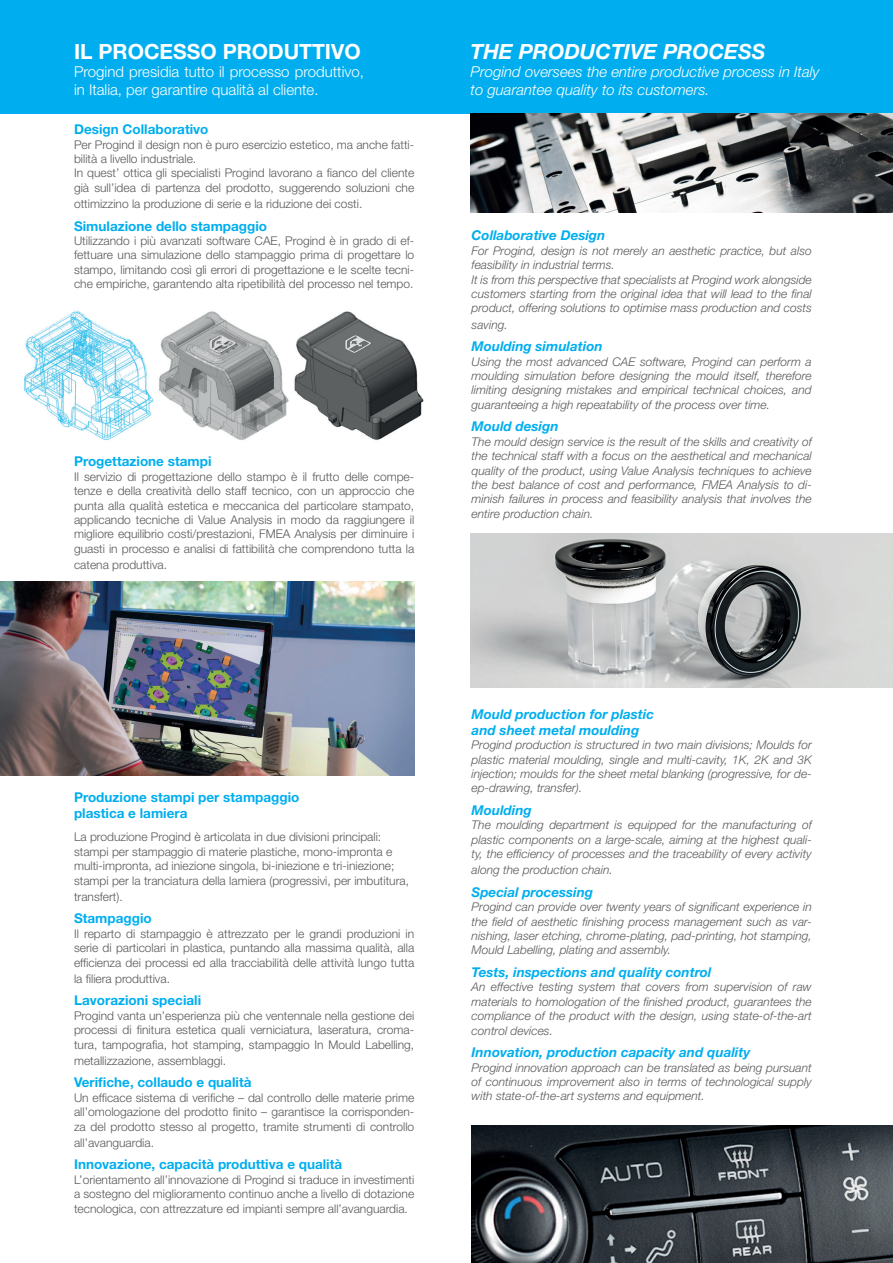
<style>
.page{position:relative;width:893px;height:1263px;background:#fff}
.page>*{position:absolute;margin:0;border:0;box-sizing:border-box;transform-origin:0 0}
.t1{font:700 21px "Helvetica Neue LT Std";color:#fff}
.t2{font:italic 700 21px "Helvetica Neue LT Std";color:#fff}
.t3{font:italic 300 15px/18px "Helvetica Neue LT Std";color:#fff}
.t4{font:300 15px/18px "Helvetica Neue LT Std";color:#fff}
.t5{font:700 13.5px/16.2px "Helvetica Neue LT Std";color:#00aeef}
.t6{font:italic 700 13.5px/16.2px "Helvetica Neue LT Std";color:#00aeef}
.t7{font:300 12px/14.4px "Helvetica Neue LT Std";color:#57585a;text-align:justify}
.t8{font:italic 300 12px/14.4px "Helvetica Neue LT Std";color:#57585a;text-align:justify}
</style>
<div class="page">
<div style="left:0;top:0;width:893px;height:113px;background:#00aeef"></div>
<img style="left:24px;top:311px;width:400px;height:129px">
<img style="left:471px;top:113px;width:422px;height:100px">
<img style="left:472px;top:1125px;width:421px;height:138px">
<img style="left:471px;top:534px;width:422px;height:153px">
<img style="left:0;top:582px;width:414px;height:193px">
<h1 class="t1" style="left:74px;top:39px;width:288px">IL PROCESSO PRODUTTIVO</h1>
<p class="t4" style="left:74px;top:63px;width:291px">Progind presidia tutto il processo produttivo, in Italia, per garantire qualità al cliente.</p>
<p class="t5" style="left:74px;top:121px;width:136px">Design Collaborativo</p>
<p class="t7" style="left:74px;top:137px;width:342px;text-align:left">Per Progind il design non è puro esercizio estetico, ma anche fatti&shy;bilità a livello industriale.<br>In quest’ ottica gli specialisti Progind lavorano a fianco del cliente già sull’idea di partenza del prodotto, suggerendo soluzioni che</p>
<p class="t7" style="left:74px;top:196px;width:290px">ottimizzino la produzione di serie e la riduzione dei costi.</p>
<p class="t5" style="left:74px;top:217px;width:195px">Simulazione dello stampaggio</p>
<p class="t7" style="left:74px;top:233px;width:342px">Utilizzando i più avanzati software CAE, Progind è in grado di ef&shy;fettuare una simulazione dello stampaggio prima di progettare lo stampo, limitando così gli errori di progettazione e le scelte tecni&shy;che empiriche, garantendo alta ripetibilità del processo nel tempo.</p>
<p class="t5" style="left:74px;top:453px;width:139px">Progettazione stampi</p>
<p class="t7" style="left:74px;top:469px;width:342px">Il servizio di progettazione dello stampo è il frutto delle compe&shy;tenze e della creatività dello staff tecnico, con un approccio che punta alla qualità estetica e meccanica del particolare stampato, applicando tecniche di Value Analysis in modo da raggiungere il migliore equilibrio costi/prestazioni, FMEA Analysis per diminuire i guasti in processo e analisi di fattibilità che comprendono tutta la</p>
<p class="t7" style="left:74px;top:557px;width:95px">catena produttiva.</p>
<p class="t5" style="left:74px;top:789px;width:227px">Produzione stampi per stampaggio plastica e lamiera</p>
<p class="t7" style="left:74px;top:830px;width:336px;text-align:left">La produzione Progind è articolata in due divisioni principali: stampi per stampaggio di materie plastiche, mono-impronta e multi-impronta, ad iniezione singola, bi-iniezione e tri-iniezione; stampi per la tranciatura della lamiera (progressivi, per imbutitura,</p>
<p class="t7" style="left:74px;top:889px;width:50px">transfert).</p>
<p class="t5" style="left:74px;top:910px;width:79px">Stampaggio</p>
<p class="t7" style="left:74px;top:926px;width:342px">Il reparto di stampaggio è attrezzato per le grandi produzioni in serie di particolari in plastica, puntando alla massima qualità, alla efficienza dei processi ed alla tracciabilità delle attività lungo tutta</p>
<p class="t7" style="left:74px;top:971px;width:98px">la filiera produttiva.</p>
<p class="t5" style="left:74px;top:992px;width:129px">Lavorazioni speciali</p>
<p class="t7" style="left:74px;top:1008px;width:342px">Progind vanta un’esperienza più che ventennale nella gestione dei processi di finitura estetica quali verniciatura, laseratura, croma&shy;tura, tampografia, hot stamping, stampaggio In Mould Labelling,</p>
<p class="t7" style="left:74px;top:1053px;width:154px">metallizzazione, assemblaggi.</p>
<p class="t5" style="left:74px;top:1074px;width:179px">Verifiche, collaudo e qualità</p>
<p class="t7" style="left:74px;top:1090px;width:342px">Un efficace sistema di verifiche – dal controllo delle materie prime all’omologazione del prodotto finito – garantisce la corrisponden&shy;za del prodotto stesso al progetto, tramite strumenti di controllo</p>
<p class="t7" style="left:74px;top:1135px;width:82px">all’avanguardia.</p>
<p class="t5" style="left:74px;top:1156px;width:270px">Innovazione, capacità produttiva e qualità</p>
<p class="t7" style="left:74px;top:1172px;width:342px">L’orientamento all’innovazione di Progind si traduce in investimenti a sostegno del miglioramento continuo anche a livello di dotazione tecnologica, con attrezzature ed impianti sempre all’avanguardia.</p>
<h1 class="t2" style="left:471px;top:39px;width:296px">THE PRODUCTIVE PROCESS</h1>
<p class="t3" style="left:471px;top:63px;width:350px">Progind oversees the entire productive process in Italy to guarantee quality to its customers.</p>
<p class="t6" style="left:472px;top:227px;width:135px">Collaborative Design</p>
<p class="t8" style="left:472px;top:243px;width:342px;text-align:left">For Progind, design is not merely an aesthetic practice, but also feasibility in industrial terms.<br>It is from this perspective that specialists at Progind work alongside customers starting from the original idea that will lead to the final product, offering solutions to optimise mass production and costs</p>
<p class="t8" style="left:472px;top:317px;width:38px">saving.</p>
<p class="t6" style="left:472px;top:338px;width:132px">Moulding simulation</p>
<p class="t8" style="left:472px;top:354px;width:342px">Using the most advanced CAE software, Progind can perform a moulding simulation before designing the mould itself, therefore limiting designing mistakes and empirical technical choices, and guaranteeing a high repeatability of the process over time.</p>
<p class="t6" style="left:472px;top:418px;width:88px">Mould design</p>
<p class="t8" style="left:472px;top:434px;width:342px">The mould design service is the result of the skills and creativity of the technical staff with a focus on the aesthetical and mechanical quality of the product, using Value Analysis techniques to achieve the best balance of cost and performance, FMEA Analysis to di&shy;minish failures in process and feasibility analysis that involves the entire production chain.</p>
<p class="t6" style="left:472px;top:705px;width:184px">Mould production for plastic and sheet metal moulding</p>
<p class="t8" style="left:472px;top:737px;width:342px">Progind production is structured in two main divisions; Moulds for plastic material moulding, single and multi-cavity, 1K, 2K and 3K injection; moulds for the sheet metal blanking (progressive, for de&shy;ep-drawing, transfer).</p>
<p class="t6" style="left:472px;top:802px;width:62px">Moulding</p>
<p class="t8" style="left:472px;top:818px;width:342px">The moulding department is equipped for the manufacturing of plastic components on a large-scale, aiming at the highest quali&shy;ty, the efficiency of processes and the traceability of every activity</p>
<p class="t8" style="left:472px;top:863px;width:143px">along the production chain.</p>
<p class="t6" style="left:472px;top:884px;width:123px">Special processing</p>
<p class="t8" style="left:472px;top:900px;width:342px">Progind can provide over twenty years of significant experience in the field of aesthetic finishing process management such as var&shy;nishing, laser etching, chrome-plating, pad-printing, hot stamping, Mould Labelling, plating and assembly.</p>
<p class="t6" style="left:472px;top:964px;width:241px">Tests, inspections and quality control</p>
<p class="t8" style="left:472px;top:980px;width:342px">An effective testing system that covers from supervision of raw materials to homologation of the finished product, guarantees the compliance of the product with the design, using state-of-the-art control devices.</p>
<p class="t6" style="left:472px;top:1044px;width:280px">Innovation, production capacity and quality</p>
<p class="t8" style="left:472px;top:1060px;width:342px">Progind innovation approach can be translated as being pursuant of continuous improvement also in terms of technological supply with state-of-the-art systems and equipment.</p>
</div>
